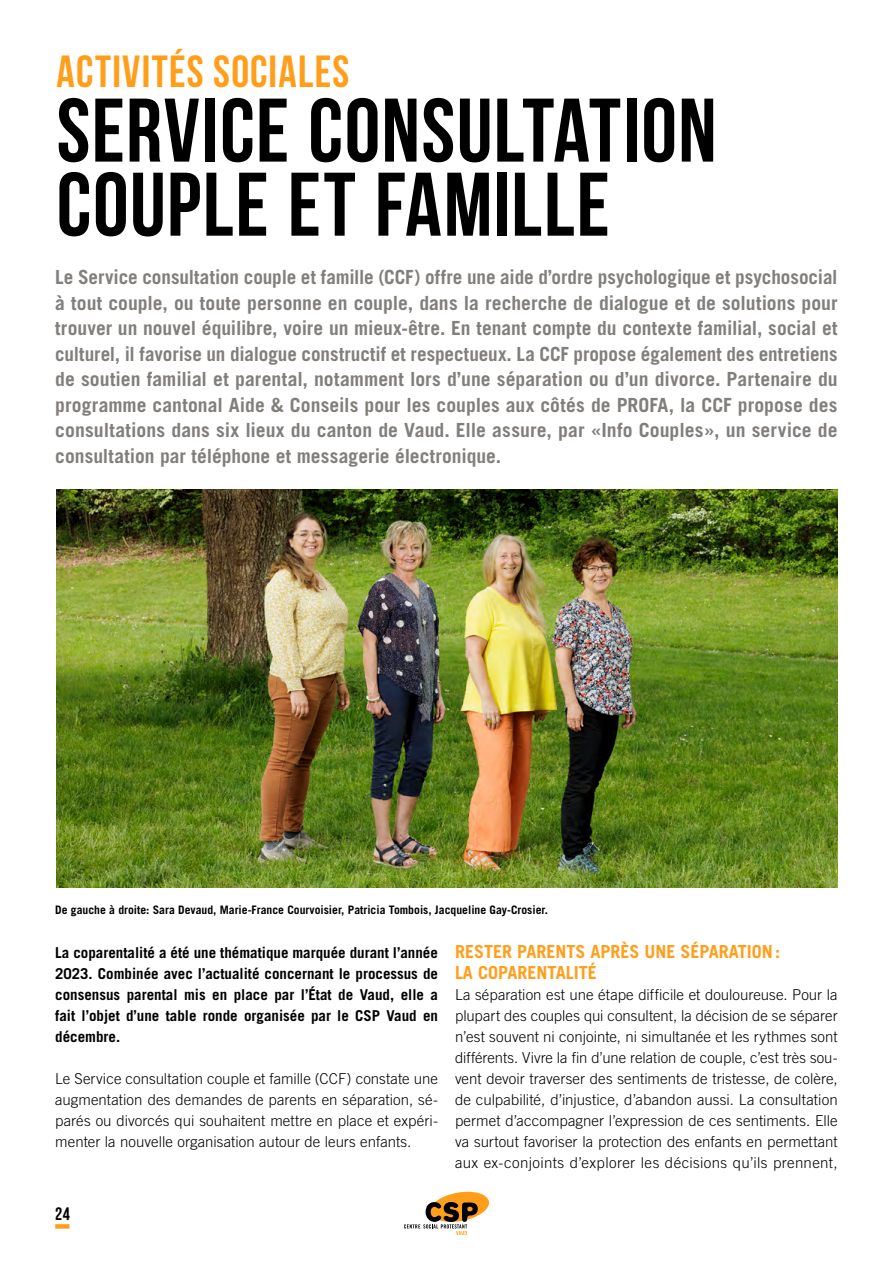
<style>
.page{position:relative;width:893px;height:1263px;background:#fff}
.page>*{position:absolute;margin:0;border:0;box-sizing:border-box;transform-origin:0 0}
.t1{font:700 90px/74.1px "Bebas Neue";letter-spacing:.015em;color:#000}
.t2{font:700 45px "Bebas Neue";letter-spacing:.03em;color:#ff9e1a}
.t3{font:700 19.5px/25.5px "Trade Gothic LT Std";color:#817e7b;text-align:justify}
.t4{font:700 18px/21px "Trade Gothic LT Std";color:#ff9e1a}
.t5{font:700 18px "Bebas Neue";color:#000}
.t6{font:300 15px/21px "Trade Gothic LT Std";letter-spacing:.01em;color:#000;text-align:justify}
.t7{font:700 15px/21px "Trade Gothic LT Std";color:#000;text-align:justify}
.t8{font:700 11.7px "Trade Gothic LT Std";color:#000}
</style>
<div class="page">
<div style="left:55px;top:1224px;width:15px;height:5px;background:#ff9e1a"></div>
<svg style="left:404px;top:1191px;width:85px;height:44px"></svg>
<img style="left:56px;top:489px;width:782px;height:399px">
<h2 class="t2" style="left:57px;top:47px;width:294px">ACTIVITÉS SOCIALES</h2>
<h1 class="t1" style="left:57px;top:92px;width:661px">SERVICE CONSULTATION<br>COUPLE ET FAMILLE</h1>
<p class="t3" style="left:55px;top:264px;width:784px">Le Service consultation couple et famille (CCF) offre une aide d’ordre psychologique et psychosocial à tout couple, ou toute personne en couple, dans la recherche de dialogue et de solutions pour trouver un nouvel équilibre, voire un mieux-être. En tenant compte du contexte familial, social et culturel, il favorise un dialogue constructif et respectueux. La CCF propose également des entretiens de soutien familial et parental, notamment lors d’une séparation ou d’un divorce. Partenaire du programme cantonal Aide &amp; Conseils pour les couples aux côtés de PROFA, la CCF propose des consultations dans six lieux du canton de Vaud. Elle assure, par «Info Couples», un service de consultation par téléphone et messagerie électronique.</p>
<p class="t8" style="left:55px;top:903px;width:494px">De gauche à droite: Sara Devaud, Marie-France Courvoisier, Patricia Tombois, Jacqueline Gay-Crosier.</p>
<p class="t7" style="left:55px;top:942px;width:384px">La coparentalité a été une thématique marquée durant l’année 2023. Combinée avec l’actualité concernant le processus de consensus parental mis en place par l’État de Vaud, elle a fait l’objet d’une table ronde organisée par le CSP Vaud en décembre.</p>
<p class="t6" style="left:55px;top:1068px;width:384px">Le Service consultation couple et famille (CCF) constate une augmentation des demandes de parents en séparation, sé&shy;parés ou divorcés qui souhaitent mettre en place et expéri&shy;menter la nouvelle organisation autour de leurs enfants.</p>
<p class="t5" style="left:55px;top:1204px;width:16px">24</p>
<p class="t4" style="left:455px;top:941px;width:327px">RESTER PARENTS APRÈS UNE SÉPARATION:<br>LA COPARENTALITÉ</p>
<p class="t6" style="left:455px;top:984px;width:384px">La séparation est une étape difficile et douloureuse. Pour la plupart des couples qui consultent, la décision de se séparer n’est souvent ni conjointe, ni simultanée et les rythmes sont différents. Vivre la fin d’une relation de couple, c’est très sou&shy;vent devoir traverser des sentiments de tristesse, de colère, de culpabilité, d’injustice, d’abandon aussi. La consultation permet d’accompagner l’expression de ces sentiments. Elle va surtout favoriser la protection des enfants en permettant aux ex-conjoints d’explorer les décisions qu’ils prennent,</p>
</div>
